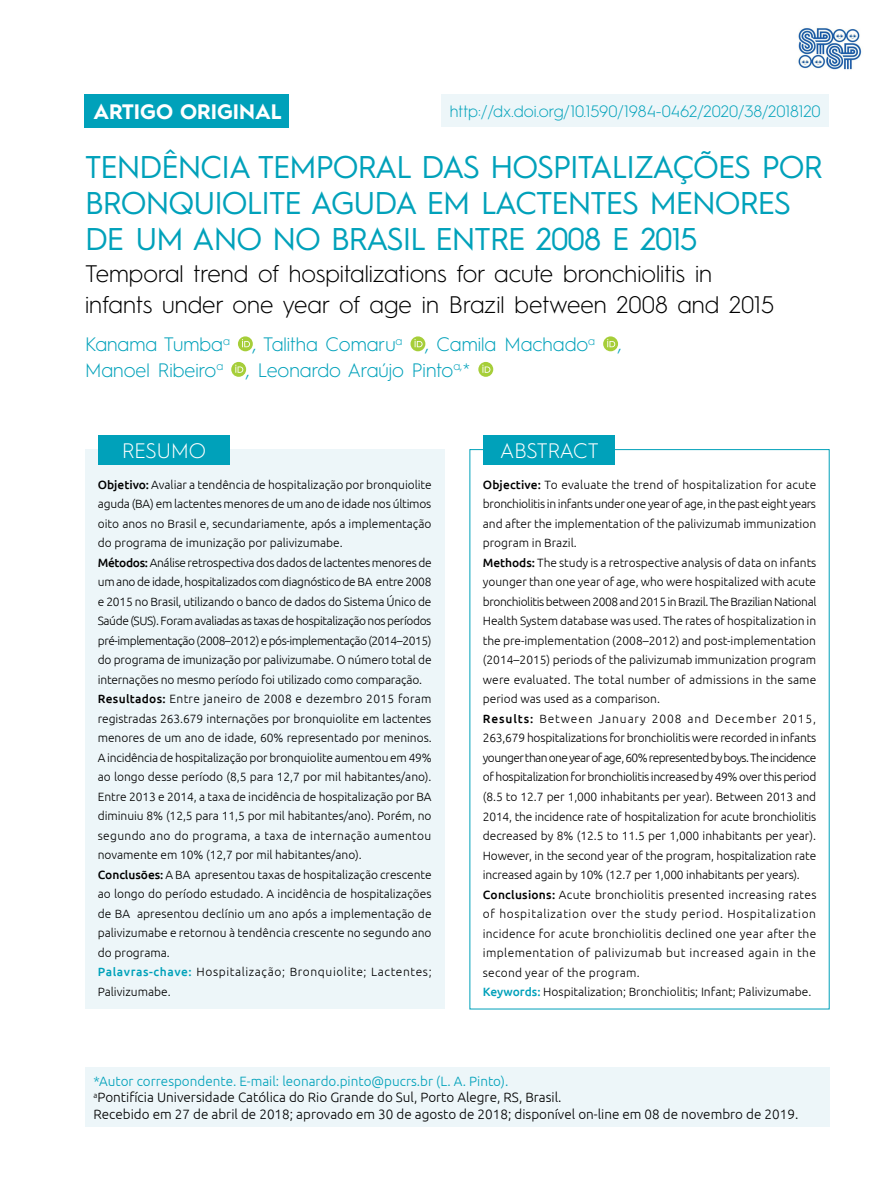
<style>
.page{position:relative;width:893px;height:1191px;background:#fff}
.page>*{position:absolute;margin:0;border:0;box-sizing:border-box;transform-origin:0 0}
.t1{font:31.5px/36px "Hurme Geometric Sans 1";letter-spacing:-.03em;color:#00a1ba}
.t2{font:300 24px/31.5px "Hurme Geometric Sans 1";color:#000}
.t3{font:300 21px "Hurme Geometric Sans 1";letter-spacing:-.005em;color:#fff}
.t4{font:700 21px "Hurme Geometric Sans 1";color:#fff}
.t5{font:300 19.5px/25.5px "Hurme Geometric Sans 1";color:#00a1ba}
.t6{font:300 16.5px "Hurme Geometric Sans 1";color:#00a1ba}
.t7{font:300 13.5px/16.2px "Ubuntu";color:#000}
.t8{font:300 12px/19.5px "Ubuntu";letter-spacing:-.005em;color:#000}
.s1{font-weight:500}
.s2{font-weight:500;color:#00a1ba}
.s3{color:#00a1ba}
</style>
<div class="page">
<div style="left:85px;top:449px;width:359px;height:559px;background:#edf6f9"></div>
<div style="left:98px;top:435px;width:132px;height:29px;background:#00a1ba"></div>
<div style="left:483px;top:435px;width:132px;height:29px;background:#00a1ba"></div>
<div style="left:85px;top:1067px;width:744px;height:60px;background:#edf6f9"></div>
<svg style="left:238px;top:336px;width:15px;height:15px"></svg>
<svg style="left:242px;top:339px;width:8px;height:8px"></svg>
<svg style="left:410px;top:336px;width:15px;height:15px"></svg>
<svg style="left:414px;top:339px;width:9px;height:8px"></svg>
<svg style="left:603px;top:336px;width:15px;height:15px"></svg>
<svg style="left:607px;top:339px;width:8px;height:8px"></svg>
<svg style="left:231px;top:362px;width:15px;height:15px"></svg>
<svg style="left:235px;top:365px;width:8px;height:8px"></svg>
<svg style="left:478px;top:362px;width:15px;height:15px"></svg>
<svg style="left:482px;top:365px;width:8px;height:8px"></svg>
<div style="left:85px;top:94px;width:204px;height:33px;background:#00a1ba"></div>
<div style="left:441px;top:94px;width:388px;height:32px;background:#edf6f9"></div>
<img style="left:798px;top:27px;width:64px;height:43px">
<h3 class="t4" style="left:93px;top:97px;width:190px">ARTIGO ORIGINAL</h3>
<h3 class="t6" style="left:450px;top:100px;width:372px">http://dx.doi.org/10.1590/1984-0462/2020/38/2018120</h3>
<h1 class="t1" style="left:85px;top:147px;width:739px">TENDÊNCIA TEMPORAL DAS HOSPITALIZAÇÕES POR<br>BRONQUIOLITE AGUDA EM LACTENTES MENORES<br>DE UM ANO NO BRASIL ENTRE 2008 E 2015</h1>
<h2 class="t2" style="left:85px;top:256px;width:691px">Temporal trend of hospitalizations for acute bronchiolitis in infants under one year of age in Brazil between 2008 and 2015</h2>
<h3 class="t5" style="left:85px;top:330px;width:538px">Kanama Tumba<sup>a</sup> , Talitha Comaru<sup>a</sup> , Camila Machado<sup>a</sup> ,<br>Manoel Ribeiro<sup>a</sup> , Leonardo Araújo Pinto<sup>a,</sup>*</h3>
<h3 class="t3" style="left:122px;top:436px;width:85px">RESUMO</h3>
<h3 class="t3" style="left:500px;top:436px;width:100px">ABSTRACT</h3>
<p class="t8" style="left:98px;top:474px;width:336px"><span class="s1">Objetivo:</span> Avaliar a tendência de hospitalização por bronquiolite aguda (BA) em lactentes menores de um ano de idade nos últimos oito anos no Brasil e, secundariamente, após a implementação do programa de imunização por palivizumabe.<br><span class="s1">Métodos:</span> Análise retrospectiva dos dados de lactentes menores de um ano de idade, hospitalizados com diagnóstico de BA entre 2008 e 2015 no Brasil, utilizando o banco de dados do Sistema Único de Saúde (SUS). Foram avaliadas as taxas de hospitalização nos períodos pré-implementação (2008–2012) e pós-implementação (2014–2015) do programa de imunização por palivizumabe. O número total de internações no mesmo período foi utilizado como comparação.<br><span class="s1">Resultados:</span> Entre janeiro de 2008 e dezembro 2015 foram registradas 263.679 internações por bronquiolite em lactentes menores de um ano de idade, 60% representado por meninos.<br>A incidência de hospitalização por bronquiolite aumentou em 49% ao longo desse período (8,5 para 12,7 por mil habitantes/ano).<br>Entre 2013 e 2014, a taxa de incidência de hospitalização por BA diminuiu 8% (12,5 para 11,5 por mil habitantes/ano). Porém, no segundo ano do programa, a taxa de internação aumentou novamente em 10% (12,7 por mil habitantes/ano).<br><span class="s1">Conclusões:</span> A BA apresentou taxas de hospitalização crescente ao longo do período estudado. A incidência de hospitalizações de BA apresentou declínio um ano após a implementação de palivizumabe e retornou à tendência crescente no segundo ano do programa.<br><span class="s2">Palavras-chave:</span> Hospitalização; Bronquiolite; Lactentes; Palivizumabe.</p>
<p class="t8" style="left:483px;top:474px;width:335px"><span class="s1">Objective:</span> To evaluate the trend of hospitalization for acute bronchiolitis in infants under one year of age, in the past eight years and after the implementation of the palivizumab immunization program in Brazil.<br><span class="s1">Methods:</span> The study is a retrospective analysis of data on infants younger than one year of age, who were hospitalized with acute bronchiolitis between 2008 and 2015 in Brazil. The Brazilian National Health System database was used. The rates of hospitalization in the pre-implementation (2008–2012) and post-implementation (2014–2015) periods of the palivizumab immunization program were evaluated. The total number of admissions in the same period was used as a comparison.<br><span class="s1">Results:</span> Between January 2008 and December 2015, 263,679 hospitalizations for bronchiolitis were recorded in infants younger than one year of age, 60% represented by boys. The incidence of hospitalization for bronchiolitis increased by 49% over this period (8.5 to 12.7 per 1,000 inhabitants per year). Between 2013 and 2014, the incidence rate of hospitalization for acute bronchiolitis decreased by 8% (12.5 to 11.5 per 1,000 inhabitants per year).<br>However, in the second year of the program, hospitalization rate increased again by 10% (12.7 per 1,000 inhabitants per years).<br><span class="s1">Conclusions:</span> Acute bronchiolitis presented increasing rates of hospitalization over the study period. Hospitalization incidence for acute bronchiolitis declined one year after the implementation of palivizumab but increased again in the second year of the program.<br><span class="s2">Keywords:</span> Hospitalization; Bronchiolitis; Infant; Palivizumabe.</p>
<p class="t7" style="left:94px;top:1073px;width:706px"><span class="s3">*Autor correspondente. E-mail: leonardo.pinto@pucrs.br (L. A. Pinto).<br></span><sup>a</sup>Pontifícia Universidade Católica do Rio Grande do Sul, Porto Alegre, RS, Brasil.<br>Recebido em 27 de abril de 2018; aprovado em 30 de agosto de 2018; disponível on-line em 08 de novembro de 2019.</p>
</div>
